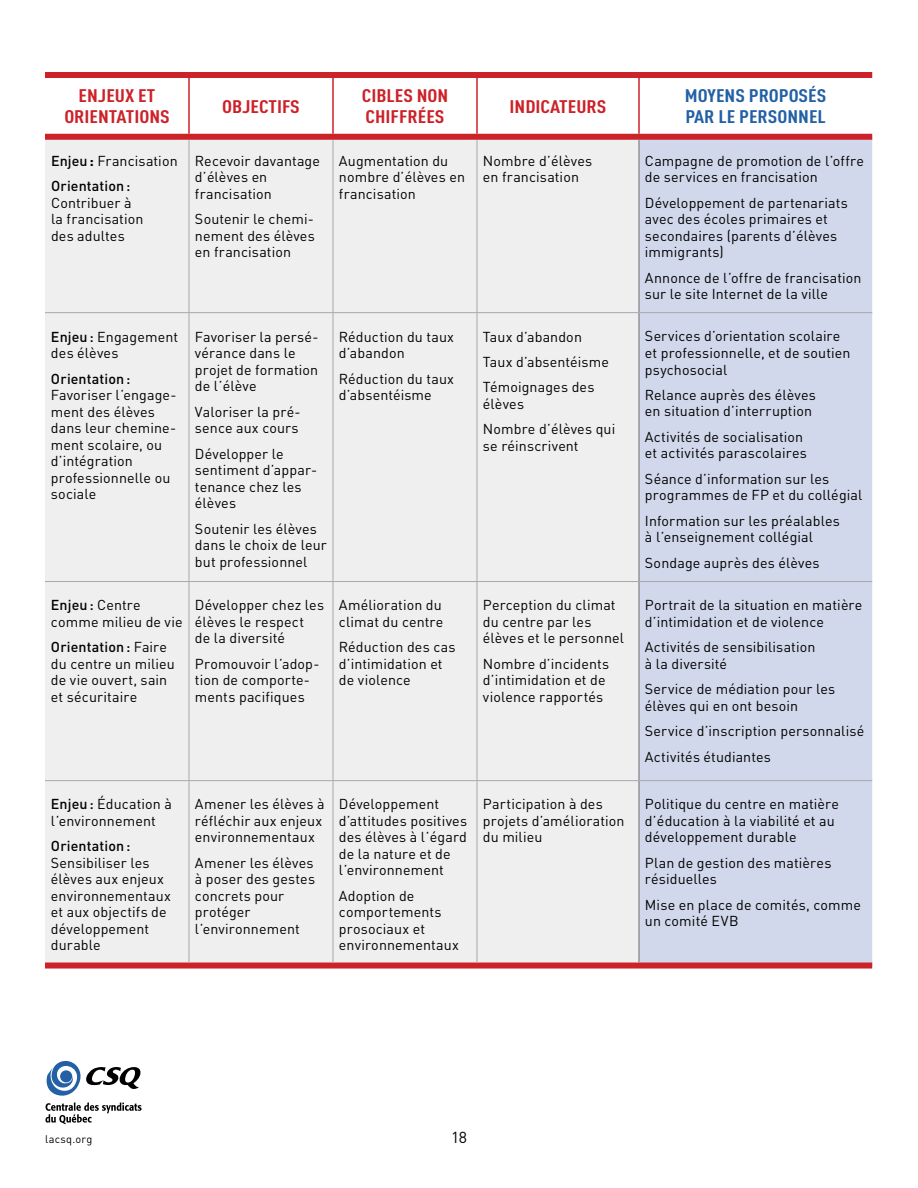
<style>
.page{position:relative;width:918px;height:1188px;background:#fff}
.page>*{position:absolute;margin:0;border:0;box-sizing:border-box;transform-origin:0 0}
.t1{font:700 condensed 18px/21px "DIN Offc";color:#cc2229;text-align:center;scale:1.2 1}
.t2{font:700 condensed 18px/21px "DIN Offc";color:#2360a5;scale:1.2 1}
.t3{font:15.75px "DIN Offc";color:#000}
.t4{font:14.25px/16.5px "DIN Offc";letter-spacing:.01em;color:#000}
.t5{font:500 14.25px/25.5px "DIN Offc";letter-spacing:.01em;color:#000}
.t6{font:10.95px "DIN Offc";letter-spacing:.03em;color:#000}
.s1{font-weight:700}
.s2{font-weight:400}
.s3{font-weight:500}
</style>
<div class="page">
<svg style="left:45px;top:1060px;width:97px;height:64px"></svg>
<svg style="left:45px;top:133px;width:827px;height:1px"></svg>
<div style="left:45px;top:140px;width:593px;height:823px;background:#efeff0"></div>
<div style="left:640px;top:140px;width:232px;height:823px;background:#d2d8eb"></div>
<hr style="left:188px;top:78px;width:2px;height:56px;background:#cc2229">
<hr style="left:332px;top:78px;width:2px;height:56px;background:#cc2229">
<hr style="left:476px;top:78px;width:2px;height:56px;background:#cc2229">
<hr style="left:638px;top:78px;width:2px;height:56px;background:#cc2229">
<div style="left:45px;top:963px;width:144px;height:6px;background:#cc2229"></div>
<div style="left:189px;top:963px;width:144px;height:6px;background:#cc2229"></div>
<div style="left:333px;top:963px;width:144px;height:6px;background:#cc2229"></div>
<div style="left:477px;top:963px;width:162px;height:6px;background:#cc2229"></div>
<div style="left:639px;top:963px;width:233px;height:6px;background:#cc2229"></div>
<div style="left:45px;top:72px;width:144px;height:6px;background:#cc2229"></div>
<div style="left:189px;top:72px;width:144px;height:6px;background:#cc2229"></div>
<div style="left:333px;top:72px;width:144px;height:6px;background:#cc2229"></div>
<div style="left:477px;top:72px;width:162px;height:6px;background:#cc2229"></div>
<div style="left:639px;top:72px;width:233px;height:6px;background:#cc2229"></div>
<div style="left:45px;top:134px;width:144px;height:6px;background:#cc2229"></div>
<div style="left:189px;top:134px;width:144px;height:6px;background:#cc2229"></div>
<div style="left:333px;top:134px;width:144px;height:6px;background:#cc2229"></div>
<div style="left:477px;top:134px;width:162px;height:6px;background:#cc2229"></div>
<div style="left:639px;top:134px;width:233px;height:6px;background:#cc2229"></div>
<hr style="left:638px;top:140px;width:2px;height:172px;background:#929496">
<hr style="left:638px;top:313px;width:2px;height:268px;background:#929496">
<hr style="left:638px;top:582px;width:2px;height:198px;background:#929496">
<hr style="left:638px;top:781px;width:2px;height:182px;background:#929496">
<hr style="left:189px;top:140px;width:1px;height:172px;background:#a6a8aa">
<hr style="left:189px;top:313px;width:1px;height:268px;background:#a6a8aa">
<hr style="left:189px;top:582px;width:1px;height:198px;background:#a6a8aa">
<hr style="left:189px;top:781px;width:1px;height:182px;background:#a6a8aa">
<hr style="left:333px;top:140px;width:1px;height:172px;background:#a6a8aa">
<hr style="left:333px;top:313px;width:1px;height:268px;background:#a6a8aa">
<hr style="left:333px;top:582px;width:1px;height:198px;background:#a6a8aa">
<hr style="left:333px;top:781px;width:1px;height:182px;background:#a6a8aa">
<hr style="left:477px;top:140px;width:1px;height:172px;background:#a6a8aa">
<hr style="left:477px;top:313px;width:1px;height:268px;background:#a6a8aa">
<hr style="left:477px;top:582px;width:1px;height:198px;background:#a6a8aa">
<hr style="left:477px;top:781px;width:1px;height:182px;background:#a6a8aa">
<hr style="left:45px;top:312px;width:144px;height:1px;background:#a6a8aa">
<hr style="left:189px;top:312px;width:144px;height:1px;background:#a6a8aa">
<hr style="left:333px;top:312px;width:144px;height:1px;background:#a6a8aa">
<hr style="left:477px;top:312px;width:162px;height:1px;background:#a6a8aa">
<hr style="left:639px;top:312px;width:233px;height:1px;background:#a6a8aa">
<hr style="left:45px;top:581px;width:144px;height:1px;background:#a6a8aa">
<hr style="left:189px;top:581px;width:144px;height:1px;background:#a6a8aa">
<hr style="left:333px;top:581px;width:144px;height:1px;background:#a6a8aa">
<hr style="left:477px;top:581px;width:162px;height:1px;background:#a6a8aa">
<hr style="left:639px;top:581px;width:233px;height:1px;background:#a6a8aa">
<hr style="left:45px;top:780px;width:144px;height:1px;background:#a6a8aa">
<hr style="left:189px;top:780px;width:144px;height:1px;background:#a6a8aa">
<hr style="left:333px;top:780px;width:144px;height:1px;background:#a6a8aa">
<hr style="left:477px;top:780px;width:162px;height:1px;background:#a6a8aa">
<hr style="left:639px;top:780px;width:233px;height:1px;background:#a6a8aa">
<p class="t1" style="left:64px;top:85px;width:89px">ENJEUX ET<br>ORIENTATIONS</p>
<p class="t1" style="left:222px;top:95px;width:66px">OBJECTIFS</p>
<p class="t1" style="left:362px;top:85px;width:74px;text-align:left">CIBLES NON<br>CHIFFRÉES</p>
<p class="t1" style="left:510px;top:95px;width:82px">INDICATEURS</p>
<p class="t2" style="left:685px;top:85px;width:119px">MOYENS PROPOSÉS<br>PAR LE PERSONNEL</p>
<p class="t5" style="left:51px;top:147px;width:128px">Enjeu<span class="s1">:</span> <span class="s2">Francisation<br></span>Orientation:</p>
<p class="t4" style="left:51px;top:194px;width:94px">Contribuer à la francisation des adultes</p>
<p class="t4" style="left:51px;top:328px;width:129px"><span class="s3">Enjeu:</span> Engagement des élèves</p>
<p class="t5" style="left:51px;top:365px;width:81px">Orientation:</p>
<p class="t4" style="left:51px;top:386px;width:127px">Favoriser l’engage&shy;ment des élèves dans leur chemine&shy;ment scolaire, ou d’intégration professionnelle ou sociale</p>
<p class="t4" style="left:51px;top:597px;width:133px"><span class="s3">Enjeu:</span> Centre comme milieu de vie</p>
<p class="t4" style="left:51px;top:639px;width:125px"><span class="s3">Orientation:</span> Faire du centre un milieu de vie ouvert, sain et sécuritaire</p>
<p class="t4" style="left:195px;top:152px;width:127px">Recevoir davantage d’élèves en francisation</p>
<p class="t4" style="left:195px;top:210px;width:121px;text-align:justify">Soutenir le chemi&shy;nement des élèves en francisation</p>
<p class="t4" style="left:339px;top:152px;width:128px">Augmentation du nombre d’élèves en francisation</p>
<p class="t4" style="left:483px;top:152px;width:111px">Nombre d’élèves en francisation</p>
<p class="t4" style="left:645px;top:152px;width:221px">Campagne de promotion de l’offre de services en francisation</p>
<p class="t4" style="left:645px;top:194px;width:205px">Développement de partenariats avec des écoles primaires et secondaires (parents d’élèves immigrants)</p>
<p class="t4" style="left:645px;top:269px;width:218px">Annonce de l’offre de francisation sur le site Internet de la ville</p>
<p class="t4" style="left:195px;top:328px;width:125px">Favoriser la persé&shy;vérance dans le projet de formation de l’élève</p>
<p class="t4" style="left:195px;top:403px;width:107px">Valoriser la pré&shy;sence aux cours</p>
<p class="t4" style="left:195px;top:445px;width:124px">Développer le sentiment d’appar&shy;tenance chez les élèves</p>
<p class="t4" style="left:195px;top:520px;width:133px">Soutenir les élèves dans le choix de leur but professionnel</p>
<p class="t4" style="left:195px;top:597px;width:131px">Développer chez les élèves le respect<br>de la diversité</p>
<p class="t4" style="left:195px;top:655px;width:126px">Promouvoir l’adop&shy;tion de comporte&shy;ments pacifiques</p>
<p class="t4" style="left:339px;top:328px;width:117px">Réduction du taux d’abandon</p>
<p class="t4" style="left:339px;top:370px;width:117px">Réduction du taux d’absentéisme</p>
<p class="t4" style="left:339px;top:597px;width:106px">Amélioration du climat du centre</p>
<p class="t4" style="left:339px;top:639px;width:118px">Réduction des cas d’intimidation et de violence</p>
<p class="t4" style="left:483px;top:323px;width:128px;line-height:25.5px">Taux d’abandon<br>Taux d’absentéisme<br>Témoignages des</p>
<p class="t4" style="left:483px;top:391px;width:134px;line-height:25.5px">élèves<br>Nombre d’élèves qui</p>
<p class="t4" style="left:483px;top:437px;width:97px">se réinscrivent</p>
<p class="t4" style="left:483px;top:597px;width:143px">Perception du climat du centre par les élèves et le personnel</p>
<p class="t4" style="left:483px;top:655px;width:128px">Nombre d’incidents d’intimidation et de violence rapportés</p>
<p class="t4" style="left:645px;top:328px;width:207px">Services d’orientation scolaire et professionnelle, et de soutien psychosocial</p>
<p class="t4" style="left:645px;top:386px;width:173px">Relance auprès des élèves en situation d’interruption</p>
<p class="t4" style="left:645px;top:428px;width:163px">Activités de socialisation et activités parascolaires</p>
<p class="t4" style="left:645px;top:470px;width:219px">Séance d’information sur les programmes de FP et du collégial</p>
<p class="t4" style="left:645px;top:512px;width:196px">Information sur les préalables à l’enseignement collégial</p>
<p class="t4" style="left:645px;top:554px;width:176px">Sondage auprès des élèves</p>
<p class="t4" style="left:645px;top:597px;width:219px">Portrait de la situation en matière d’intimidation et de violence</p>
<p class="t4" style="left:645px;top:639px;width:172px">Activités de sensibilisation à la diversité</p>
<p class="t4" style="left:645px;top:681px;width:192px">Service de médiation pour les élèves qui en ont besoin</p>
<p class="t4" style="left:645px;top:718px;width:221px;line-height:25.5px">Service d’inscription personnalisé<br>Activités étudiantes</p>
<p class="t4" style="left:51px;top:796px;width:122px"><span class="s3">Enjeu:</span> Éducation à l’environnement</p>
<p class="t5" style="left:51px;top:833px;width:81px">Orientation:</p>
<p class="t4" style="left:51px;top:854px;width:121px">Sensibiliser les élèves aux enjeux environnementaux et aux objectifs de développement durable</p>
<p class="t4" style="left:195px;top:796px;width:131px">Amener les élèves à réfléchir aux enjeux environnementaux</p>
<p class="t4" style="left:195px;top:854px;width:122px">Amener les élèves à poser des gestes concrets pour protéger l’environnement</p>
<p class="t4" style="left:339px;top:796px;width:130px">Développement d’attitudes positives des élèves à l’égard de la nature et de l’environnement</p>
<p class="t4" style="left:339px;top:887px;width:121px">Adoption de comportements prosociaux et environnementaux</p>
<p class="t4" style="left:483px;top:796px;width:143px">Participation à des projets d’amélioration du milieu</p>
<p class="t4" style="left:645px;top:796px;width:196px">Politique du centre en matière d’éducation à la viabilité et au développement durable</p>
<p class="t4" style="left:645px;top:854px;width:188px">Plan de gestion des matières résiduelles</p>
<p class="t4" style="left:645px;top:896px;width:218px">Mise en place de comités, comme un comité EVB</p>
<p class="t6" style="left:45px;top:1132px;width:49px">lacsq.org</p>
<p class="t3" style="left:451px;top:1127px;width:17px">18</p>
</div>
